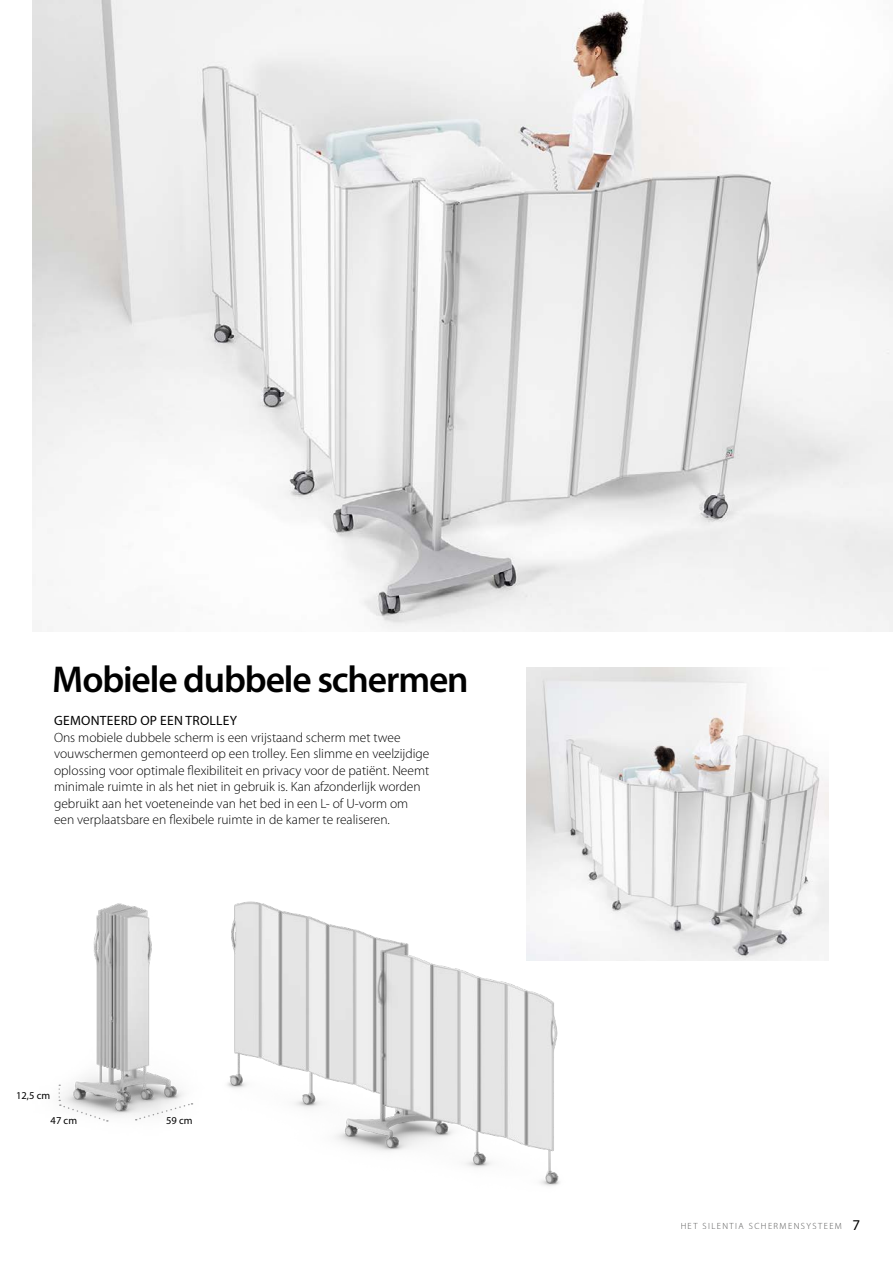
<style>
.page{position:relative;width:893px;height:1263px;background:#fff}
.page>*{position:absolute;margin:0;border:0;box-sizing:border-box;transform-origin:0 0}
.Rubriker{font:600 37.5px "Myriad Pro";letter-spacing:-.03em;color:#000}
.Bröd_Light_9_11{font:300 13.5px/16.5px "Myriad Pro";color:#000}
.Mellis{font:13.5px "Myriad Pro";letter-spacing:.02em;color:#000}
.Bildtext_Tysk{font:10.5px "Myriad Pro";color:#000}
.t1{font:300 9px "Myriad Pro";letter-spacing:.16em;color:#565655}
.s1{font-weight:400;font-size:15px;color:#000}
</style>
<div class="page">
<img style="left:298px;top:914px;width:262px;height:272px">
<img style="left:526px;top:667px;width:303px;height:294px">
<img style="left:58px;top:901px;width:240px;height:221px">
<svg style="left:136px;top:1102px;width:56px;height:18px"></svg>
<svg style="left:59px;top:1084px;width:49px;height:38px"></svg>
<img style="left:33px;top:0;width:860px;height:631px">
<p class="Rubriker" style="left:52px;top:656px;width:418px">Mobiele dubbele schermen</p>
<p class="Mellis" style="left:54px;top:712px;width:185px">GEMONTEERD OP EEN TROLLEY</p>
<p class="Bröd_Light_9_11" style="left:54px;top:729px;width:377px">Ons mobiele dubbele scherm is een vrijstaand scherm met twee vouwschermen gemonteerd op een trolley. Een slimme en veelzijdige oplossing voor optimale flexibiliteit en privacy voor de patiënt. Neemt minimale ruimte in als het niet in gebruik is. Kan afzonderlijk worden gebruikt aan het voeteneinde van het bed in een L- of U-vorm om een verplaatsbare en flexibele ruimte in de kamer te realiseren.</p>
<p class="Bildtext_Tysk" style="left:16px;top:1089px;width:36px">12,5 cm</p>
<p class="Bildtext_Tysk" style="left:51px;top:1113px;width:28px">47 cm</p>
<p class="Bildtext_Tysk" style="left:166px;top:1114px;width:28px">59 cm</p>
<p class="t1" style="left:680px;top:1220px;width:181px">HET SILENTIA SCHERMENSYSTEEM <span class="s1">7</span></p>
</div>
